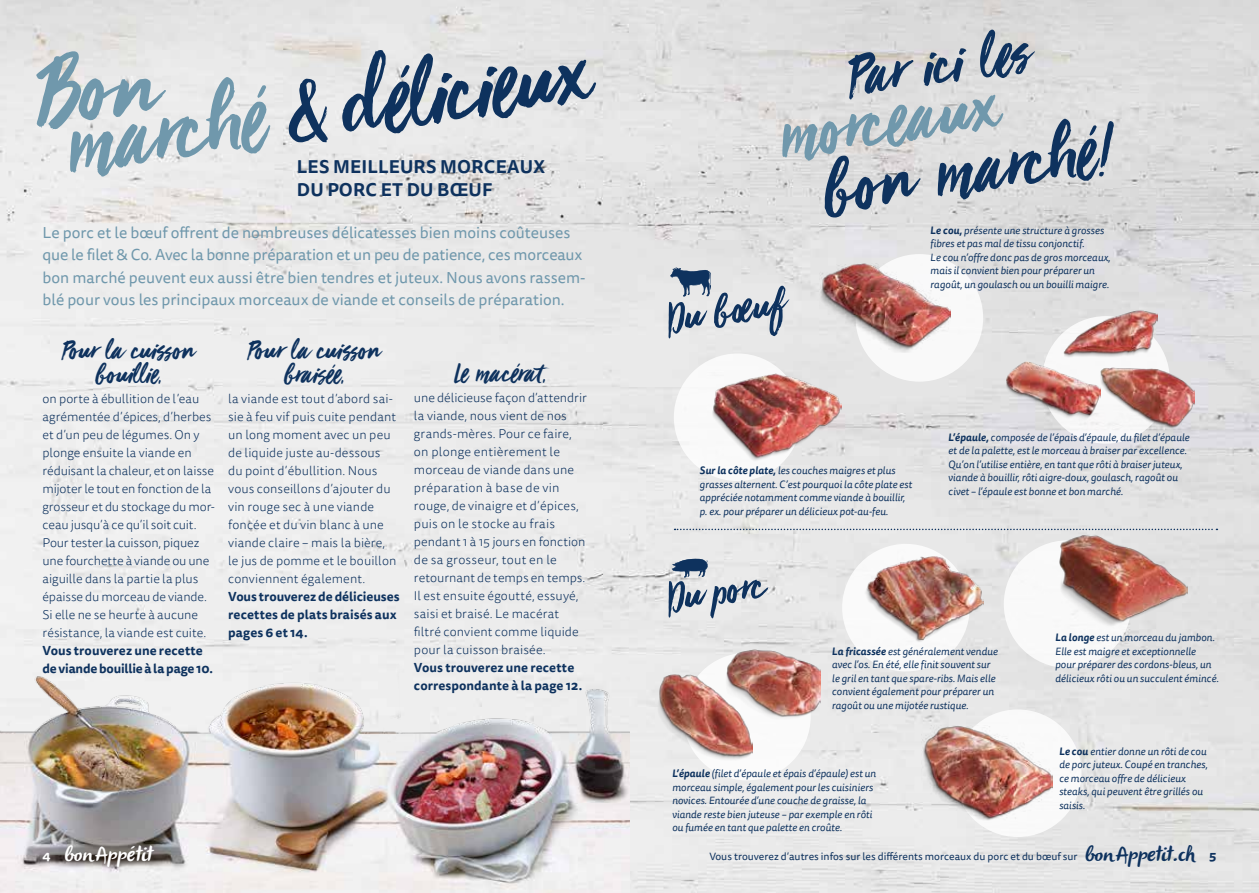
<style>
.page{position:relative;width:1259px;height:893px;background:#fff}
.page>*{position:absolute;margin:0;border:0;box-sizing:border-box;transform-origin:0 0}
.t1{font:105px "Viva Beautiful";color:#7098ac}
.t2{font:100.5px "Viva Beautiful";color:#0e325e}
.t3{font:81.6px "Viva Beautiful";color:#0e325e}
.t4{font:81.6px "Viva Beautiful";color:#7098ac}
.t5{font:66.15px "Viva Beautiful";color:#0e325e}
.t6{font:46.5px "Viva Beautiful";color:#0e325e}
.t7{font:30px/24px "Viva Beautiful";letter-spacing:.005em;color:#0e325e;text-align:center}
.t8{font:italic 21px "Olivier";color:#fff}
.t9{font:700 18px/22.5px "Tisa Sans OT";letter-spacing:.01em;color:#0e325e}
.t10{font:15.75px/22.5px "Tisa Sans OT";color:#7098ac}
.t11{font:300 12.75px/18px "Tisa Sans OT";letter-spacing:.005em;color:#0e325e}
.t12{font:700 12.75px/18px "Tisa Sans OT";letter-spacing:.005em;color:#0e325e}
.t13{font:700 12.75px "Tisa Sans OT";color:#fff}
.t14{font:italic 10.5px/13.5px "Tisa Sans OT";color:#0e325e}
.t15{font:10.5px "Tisa Sans OT";color:#0e325e}
.s1{color:#7098ac}
.s2{font-weight:700}
.s3{font-family:"Olivier";font-style:italic;font-size:21px}
</style>
<div class="page">
<img style="left:0;top:0;width:1259px;height:893px">
<img style="left:0;top:647px;width:629px;height:246px">
<div style="left:674px;top:353px;width:127px;height:128px;background:#fff;border-radius:50%"></div>
<div style="left:1003px;top:540px;width:128px;height:128px;background:#fff;border-radius:50%"></div>
<div style="left:855px;top:254px;width:128px;height:128px;background:#fff;border-radius:50%"></div>
<div style="left:954px;top:709px;width:127px;height:128px;background:#fff;border-radius:50%"></div>
<div style="left:1042px;top:316px;width:127px;height:128px;background:#f9f8f9;border-radius:50%"></div>
<div style="left:683px;top:653px;width:127px;height:127px;background:#fff;border-radius:50%"></div>
<div style="left:842px;top:544px;width:127px;height:127px;background:#fff;border-radius:50%"></div>
<img style="left:865px;top:556px;width:118px;height:94px">
<img style="left:1062px;top:311px;width:95px;height:46px">
<img style="left:725px;top:649px;width:95px;height:83px">
<img style="left:1005px;top:362px;width:94px;height:60px">
<img style="left:1099px;top:367px;width:95px;height:61px">
<img style="left:656px;top:674px;width:96px;height:95px">
<img style="left:712px;top:374px;width:129px;height:89px">
<img style="left:1057px;top:534px;width:130px;height:104px">
<img style="left:820px;top:263px;width:130px;height:90px">
<img style="left:921px;top:726px;width:131px;height:99px">
<svg style="left:670px;top:268px;width:41px;height:28px"></svg>
<svg style="left:672px;top:559px;width:36px;height:18px"></svg>
<svg style="left:674px;top:529px;width:543px;height:1px"></svg>
<h2 class="t2" style="left:59px;top:79px;width:527px;rotate:-8deg"><span class="s1">marché</span> &amp; délicieux</h2>
<h1 class="t1" style="left:41px;top:18px;width:120px">Bon</h1>
<h3 class="t9" style="left:297px;top:156px;width:250px">LES MEILLEURS MORCEAUX<br>DU PORC ET DU BŒUF</h3>
<p class="t10" style="left:43px;top:222px;width:544px">Le porc et le bœuf offrent de nombreuses délicatesses bien moins coûteuses que le filet &amp; Co. Avec la bonne préparation et un peu de patience, ces morceaux bon marché peuvent eux aussi être bien tendres et juteux. Nous avons rassem&shy;blé pour vous les principaux morceaux de viande et conseils de préparation.</p>
<h3 class="t7" style="left:248px;top:336px;width:135px">Pour la cuisson braisée,</h3>
<p class="t11" style="left:228px;top:390px;width:170px">la viande est tout d’abord sai&shy;sie à feu vif puis cuite pendant un long moment avec un peu de liquide juste au-dessous du point d’ébullition. Nous vous conseillons d’ajouter du vin rouge sec à une viande foncée et du vin blanc à une viande claire – mais la bière, le jus de pomme et le bouillon conviennent également.</p>
<p class="t12" style="left:228px;top:588px;width:173px">Vous trouverez de délicieuses recettes de plats braisés aux pages 6 et 14.</p>
<h3 class="t7" style="left:62px;top:336px;width:135px">Pour la cuisson bouillie,</h3>
<p class="t11" style="left:43px;top:390px;width:174px">on porte à ébullition de l’eau agrémentée d’épices, d’herbes et d’un peu de légumes. On y plonge ensuite la viande en réduisant la chaleur, et on laisse mijoter le tout en fonction de la grosseur et du stockage du mor&shy;ceau jusqu’à ce qu’il soit cuit.<br>Pour tester la cuisson, piquez une fourchette à viande ou une aiguille dans la partie la plus épaisse du morceau de viande.<br>Si elle ne se heurte à aucune résistance, la viande est cuite.</p>
<p class="t12" style="left:43px;top:642px;width:172px">Vous trouverez une recette de viande bouillie à la page 10.</p>
<h3 class="t7" style="left:454px;top:358px;width:93px">Le macérat,</h3>
<p class="t11" style="left:414px;top:389px;width:174px">une délicieuse façon d’attendrir la viande, nous vient de nos grands-mères. Pour ce faire, on plonge entièrement le morceau de viande dans une préparation à base de vin rouge, de vinaigre et d’épices, puis on le stocke au frais pendant 1 à 15 jours en fonction de sa grosseur, tout en le retournant de temps en temps.<br>Il est ensuite égoutté, essuyé, saisi et braisé. Le macérat filtré convient comme liquide pour la cuisson braisée.</p>
<p class="t12" style="left:414px;top:659px;width:170px">Vous trouverez une recette correspondante à la page 12.</p>
<h3 class="t5" style="left:842px;top:33px;width:170px;rotate:-8deg">Par ici les</h3>
<h3 class="t4" style="left:773px;top:81px;width:220px;rotate:-8deg">morceaux</h3>
<h3 class="t3" style="left:817px;top:136px;width:290px;rotate:-8deg">bon marché!</h3>
<h3 class="t6" style="left:664px;top:288px;width:119px;rotate:-8deg">Du bœuf</h3>
<p class="t14" style="left:930px;top:224px;width:182px"><span class="s2">Le cou,</span> présente une structure à grosses fibres et pas mal de tissu conjonctif.<br>Le cou n’offre donc pas de gros morceaux, mais il convient bien pour préparer un ragoût, un goulasch ou un bouilli maigre.</p>
<p class="t14" style="left:699px;top:464px;width:214px"><span class="s2">Sur la côte plate,</span> les couches maigres et plus grasses alternent. C’est pourquoi la côte plate est appréciée notamment comme viande à bouillir, p. ex. pour préparer un délicieux pot-au-feu.</p>
<h3 class="t6" style="left:664px;top:567px;width:98px;rotate:-8deg">Du porc</h3>
<p class="t14" style="left:948px;top:431px;width:243px"><span class="s2">L’épaule,</span> composée de l’épais d’épaule, du filet d’épaule et de la palette, est le morceau à braiser par excellence.<br>Qu’on l’utilise entière, en tant que rôti à braiser juteux, viande à bouillir, rôti aigre-doux, goulasch, ragoût ou civet – l’épaule est bonne et bon marché.</p>
<p class="t14" style="left:832px;top:645px;width:168px"><span class="s2">La fricassée</span> est généralement vendue avec l’os. En été, elle finit souvent sur le gril en tant que spare-ribs. Mais elle convient également pour préparer un ragoût ou une mijotée rustique.</p>
<p class="t14" style="left:672px;top:767px;width:205px"><span class="s2">L’épaule</span> (filet d’épaule et épais d’épaule) est un morceau simple, également pour les cuisiniers novices. Entourée d’une couche de graisse, la viande reste bien juteuse – par exemple en rôti ou fumée en tant que palette en croûte.</p>
<p class="t14" style="left:1055px;top:631px;width:165px"><span class="s2">La longe</span> est un morceau du jambon.<br>Elle est maigre et exceptionnelle pour préparer des cordons-bleus, un délicieux rôti ou un succulent émincé.</p>
<p class="t14" style="left:1059px;top:745px;width:150px"><span class="s2">Le cou</span> entier donne un rôti de cou de porc juteux. Coupé en tranches, ce morceau offre de délicieux steaks, qui peuvent être grillés ou saisis.</p>
<h3 class="t8" style="left:64px;top:842px;width:95px">bon Appétit</h3>
<p class="t15" style="left:709px;top:850px;width:486px">Vous trouverez d’autres infos sur les différents morceaux du porc et du bœuf sur <span class="s3">bon Appetit.ch</span></p>
<p class="t13" style="left:43px;top:847px;width:10px">4</p>
<p class="t12" style="left:1209px;top:847px;width:9px">5</p>
</div>
